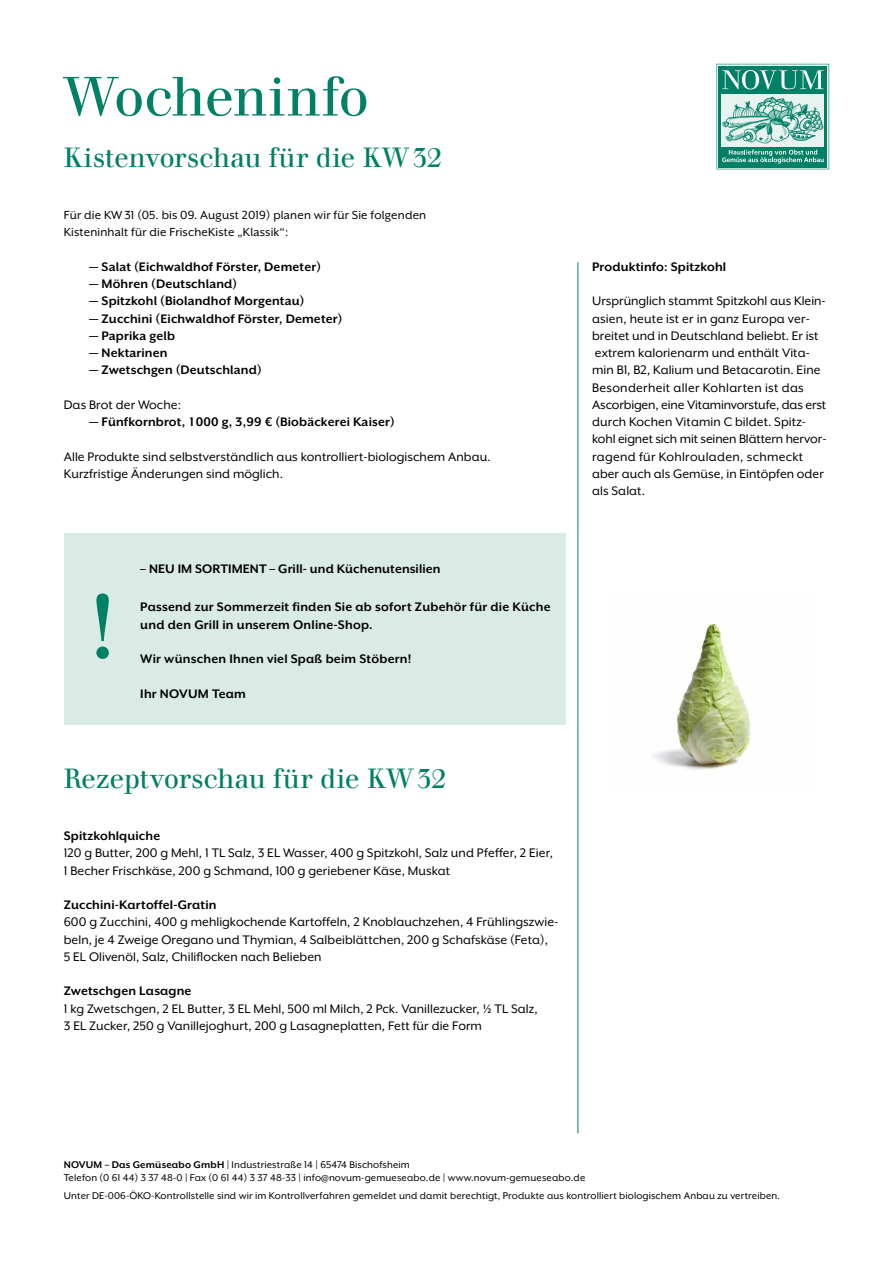
<style>
.page{position:relative;width:893px;height:1263px;background:#fff}
.page>*{position:absolute;margin:0;border:0;box-sizing:border-box;transform-origin:0 0}
.t1{font:90px "Walbaum Com";color:#008065}
.t2{font:54px "Walbaum Com";letter-spacing:-.015em;color:#008065}
.t3{font:27px "Walbaum Com";color:#008065}
.t4{font:14.25px/17.2px "Mr Eaves XL San OT";letter-spacing:.005em;color:#000}
.t5{font:700 14.25px/17.2px "Mr Eaves XL San OT";letter-spacing:.01em;color:#000}
.t6{font:13.5px/17.2px "Mr Eaves XL San OT";letter-spacing:.01em;color:#000}
.t7{font:11.25px/13.5px "Mr Eaves XL San OT";letter-spacing:.01em;color:#000}
.s1{font-weight:700}
</style>
<div class="page">
<svg style="left:716px;top:64px;width:113px;height:105px;background:#6db5a5"></svg>
<div style="left:64px;top:533px;width:502px;height:192px;background:#daeae4"></div>
<hr style="left:578px;top:262px;width:1px;height:871px;background:#008065">
<img style="left:653px;top:623px;width:98px;height:147px">
<h2 class="t2" style="left:64px;top:64px;width:307px">Wocheninfo</h2>
<h3 class="t3" style="left:64px;top:142px;width:380px">Kistenvorschau für die KW32</h3>
<p class="t6" style="left:64px;top:206px;width:364px">Für die KW 31 (05. bis 09. August 2019) planen wir für Sie folgenden<br>Kisteninhalt für die FrischeKiste „Klassik“:</p>
<p class="t5" style="left:89px;top:258px;width:233px">— Salat (Eichwaldhof Förster, Demeter)</p>
<p class="t5" style="left:89px;top:275px;width:149px">— Möhren (Deutschland)</p>
<p class="t5" style="left:89px;top:292px;width:217px">— Spitzkohl (Biolandhof Morgentau)</p>
<p class="t5" style="left:89px;top:310px;width:255px">— Zucchini (Eichwaldhof Förster, Demeter)</p>
<p class="t5" style="left:89px;top:327px;width:87px">— Paprika gelb</p>
<p class="t5" style="left:89px;top:344px;width:80px">— Nektarinen</p>
<p class="t5" style="left:89px;top:361px;width:174px">— Zwetschgen (Deutschland)</p>
<p class="t4" style="left:64px;top:396px;width:119px">Das Brot der Woche:</p>
<p class="t5" style="left:89px;top:413px;width:307px">— Fünfkornbrot, 1000 g, 3,99 € (Biobäckerei Kaiser)</p>
<p class="t4" style="left:64px;top:448px;width:428px">Alle Produkte sind selbstverständlich aus kontrolliert-biologischem Anbau.<br>Kurzfristige Änderungen sind möglich.</p>
<h1 class="t1" style="left:89px;top:573px;width:28px">!</h1>
<p class="t5" style="left:140px;top:560px;width:302px">– NEU IM SORTIMENT – Grill- und Küchenutensilien</p>
<p class="t5" style="left:140px;top:598px;width:412px">Passend zur Sommerzeit finden Sie ab sofort Zubehör für die Küche und den Grill in unserem Online-Shop.</p>
<p class="t5" style="left:140px;top:650px;width:273px">Wir wünschen Ihnen viel Spaß beim Stöbern!</p>
<p class="t5" style="left:140px;top:685px;width:107px">Ihr NOVUM Team</p>
<h3 class="t3" style="left:64px;top:763px;width:384px">Rezeptvorschau für die KW32</h3>
<p class="t5" style="left:64px;top:827px;width:98px">Spitzkohlquiche</p>
<p class="t4" style="left:64px;top:844px;width:491px">120 g Butter, 200 g Mehl, 1 TL Salz, 3 EL Wasser, 400 g Spitzkohl, Salz und Pfeffer, 2 Eier,<br>1 Becher Frischkäse, 200 g Schmand, 100 g geriebener Käse, Muskat</p>
<p class="t5" style="left:64px;top:896px;width:154px">Zucchini-Kartoffel-Gratin</p>
<p class="t4" style="left:64px;top:913px;width:496px">600 g Zucchini, 400 g mehligkochende Kartoffeln, 2 Knoblauchzehen, 4 Frühlingszwie&shy;beln, je 4 Zweige Oregano und Thymian, 4 Salbeiblättchen, 200 g Schafskäse (Feta),<br>5 EL Olivenöl, Salz, Chiliflocken nach Belieben</p>
<p class="t5" style="left:64px;top:982px;width:129px">Zwetschgen Lasagne</p>
<p class="t4" style="left:64px;top:1000px;width:475px">1 kg Zwetschgen, 2 EL Butter, 3 EL Mehl, 500 ml Milch, 2 Pck. Vanillezucker, ½ TL Salz,<br>3 EL Zucker, 250 g Vanillejoghurt, 200 g Lasagneplatten, Fett für die Form</p>
<p class="t5" style="left:592px;top:258px;width:135px">Produktinfo: Spitzkohl</p>
<p class="t4" style="left:592px;top:292px;width:236px">Ursprünglich stammt Spitzkohl aus Klein&shy;asien, heute ist er in ganz Europa ver&shy;breitet und in Deutschland beliebt. Er ist extrem kalorienarm und enthält Vita&shy;min B1, B2, Kalium und Betacarotin. Eine Besonderheit aller Kohlarten ist das Ascorbigen, eine Vitaminvorstufe, das erst durch Kochen Vitamin C bildet. Spitz&shy;kohl eignet sich mit seinen Blättern hervor&shy;ragend für Kohlrouladen, schmeckt aber auch als Gemüse, in Eintöpfen oder als Salat.</p>
<p class="t7" style="left:64px;top:1158px;width:523px"><span class="s1">NOVUM – Das Gemüseabo GmbH</span> | Industriestraße 14 | 65474 Bischofsheim<br>Telefon (0 61 44) 3 37 48-0 | Fax (0 61 44) 3 37 48-33 | info@novum-gemueseabo.de | www.novum-gemueseabo.de</p>
<p class="t7" style="left:64px;top:1189px;width:718px">Unter DE-006-ÖKO-Kontrollstelle sind wir im Kontrollverfahren gemeldet und damit berechtigt, Produkte aus kontrolliert biologischem Anbau zu vertreiben.</p>
</div>
